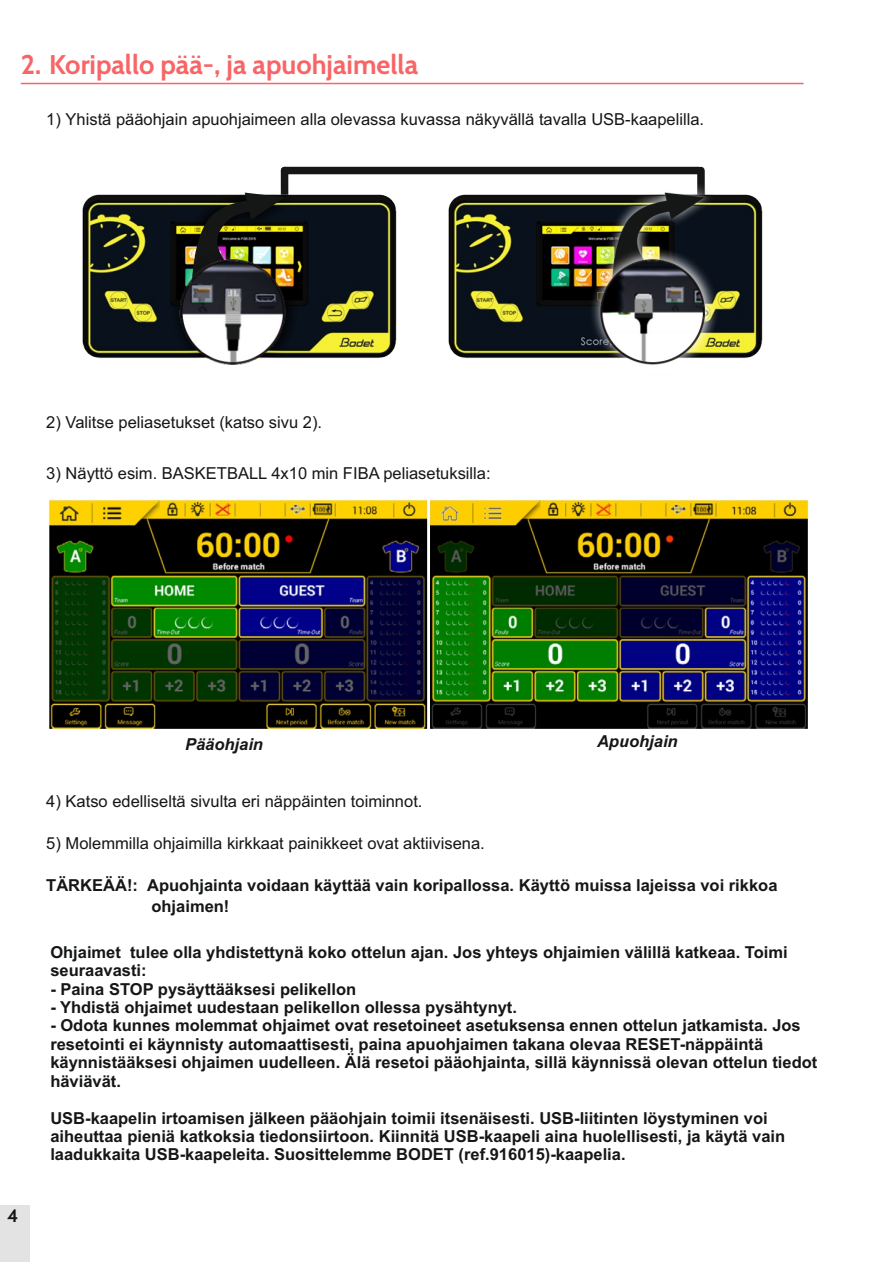
<style>
.page{position:relative;width:893px;height:1262px;background:#fff}
.page>*{position:absolute;margin:0;border:0;box-sizing:border-box;transform-origin:0 0}
.t1{font:700 27px "Cabin";color:#f86567}
.t2{font:700 18px "Cabin";color:#151616}
.t3{font:700 16.5px/18.5px "Arial";color:#151616}
.t4{font:16.5px "Arial";color:#151616}
.t5{font:italic 700 16.5px "Arial";color:#151616}
</style>
<div class="page">
<div style="left:0;top:1204px;width:30px;height:58px;background:#e3e3e3"></div>
<hr style="left:21px;top:83px;width:782px;height:1px;background:#f86567">
<img style="left:82px;top:194px;width:63px;height:164px">
<img style="left:737px;top:194px;width:26px;height:164px">
<img style="left:145px;top:166px;width:592px;height:199px">
<img style="left:48px;top:499px;width:760px;height:230px">
<h1 class="t1" style="left:21px;top:48px;width:399px">2. Koripallo pää-, ja apuohjaimella</h1>
<p class="t4" style="left:46px;top:113px;width:659px">1) Yhistä pääohjain apuohjaimeen alla olevassa kuvassa näkyvällä tavalla USB-kaapelilla.</p>
<p class="t4" style="left:46px;top:416px;width:277px">2) Valitse peliasetukset (katso sivu 2).</p>
<p class="t4" style="left:46px;top:467px;width:446px">3) Näyttö esim. BASKETBALL 4x10 min FIBA peliasetuksilla:</p>
<p class="t5" style="left:185px;top:738px;width:79px">Pääohjain</p>
<p class="t5" style="left:597px;top:735px;width:82px">Apuohjain</p>
<p class="t4" style="left:46px;top:795px;width:378px">4) Katso edelliseltä sivulta eri näppäinten toiminnot.</p>
<p class="t4" style="left:46px;top:837px;width:440px">5) Molemmilla ohjaimilla kirkkaat painikkeet ovat aktiivisena.</p>
<p class="t3" style="left:151px;top:876px;width:627px;line-height:21px;text-indent:-105px">TÄRKEÄÄ!: Apuohjainta voidaan käyttää vain koripallossa. Käyttö muissa lajeissa voi rikkoa ohjaimen!</p>
<p class="t2" style="left:7px;top:1204px;width:13px">4</p>
<p class="t3" style="left:50px;top:944px;width:738px">Ohjaimet tulee olla yhdistettynä koko ottelun ajan. Jos yhteys ohjaimien välillä katkeaa. Toimi seuraavasti:</p>
<p class="t3" style="left:50px;top:981px;width:307px">- Paina STOP pysäyttääksesi pelikellon</p>
<p class="t3" style="left:50px;top:999px;width:468px">- Yhdistä ohjaimet uudestaan pelikellon ollessa pysähtynyt.</p>
<p class="t3" style="left:50px;top:1017px;width:768px">- Odota kunnes molemmat ohjaimet ovat resetoineet asetuksensa ennen ottelun jatkamista. Jos resetointi ei käynnisty automaattisesti, paina apuohjaimen takana olevaa RESET-näppäintä käynnistääksesi ohjaimen uudelleen. Älä resetoi pääohjainta, sillä käynnissä olevan ottelun tiedot häviävät.</p>
<p class="t3" style="left:50px;top:1110px;width:736px">USB-kaapelin irtoamisen jälkeen pääohjain toimii itsenäisesti. USB-liitinten löystyminen voi aiheuttaa pieniä katkoksia tiedonsiirtoon. Kiinnitä USB-kaapeli aina huolellisesti, ja käytä vain laadukkaita USB-kaapeleita. Suosittelemme BODET (ref.916015)-kaapelia.</p>
</div>
